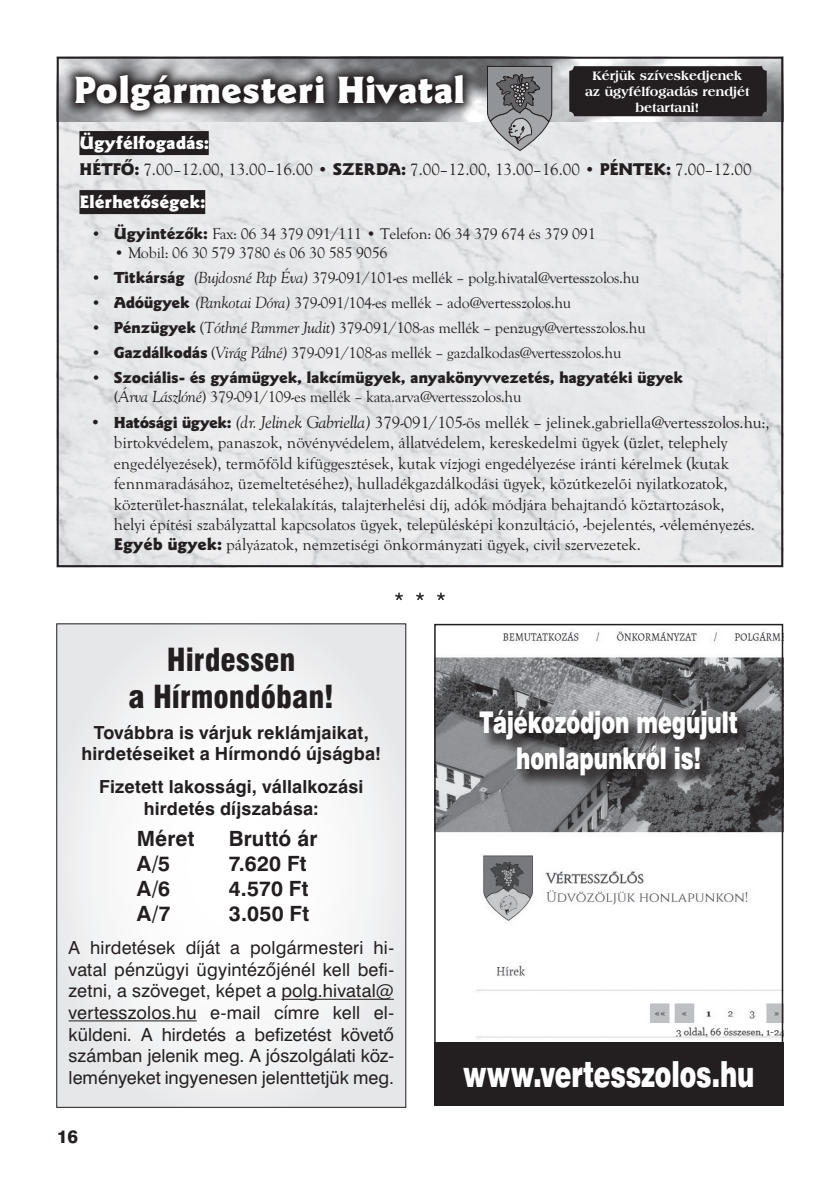
<style>
.page{position:relative;width:840px;height:1191px;background:#fff}
.page>*{position:absolute;margin:0;border:0;box-sizing:border-box;transform-origin:0 0}
.t1{font:38px "Goudy Sn Blk PFL";color:#fff}
.Test_ules_cim{font:36px "Swiss 721 Blk PFL";letter-spacing:-.005em;color:#fff;scale:.7 1}
.Közcím{font:31px/37.2px "Swiss 721 Blk Cn PFL";color:#231f20;text-align:center}
.Test_ules_cim-2{font:30px/36px "Swiss 721 Blk PFL";letter-spacing:-.005em;color:#fff;text-align:center;scale:.7 1}
.normal_1_9{font:700 21px "Swiss 721 PFL";letter-spacing:.01em;color:#231f20}
.normal_1_9-2{font:18px/21.6px "Swiss 721 PFL";color:#231f20;text-align:justify}
.Líd_9{font:700 18px/21.6px "Swiss 721 PFL";letter-spacing:.01em;color:#231f20;text-align:center}
.közcim_9p{font:700 18px/21.6px "Swiss 721 PFL";letter-spacing:.01em;color:#231f20;text-align:center}
.t2{font:18px "Goudy Sn Blk PFL";color:#fff}
.t3{font:18px "Swiss 721 Hv PFL";color:#231f20}
.t4{font:17px/20.4px "Goudy OSPFL";color:#231f20}
.t5{font:16px "Goudy OSPFL";letter-spacing:-.01em;color:#231f20}
.t6{font:16px/19.2px "Goudy Sn Blk PFL";letter-spacing:-.01em;color:#231f20}
.t7{font:700 13px/15.6px "Americana XPFL";color:#fff;text-align:center}
.s1{font-family:"Goudy Sn Blk PFL"}
.s2{font-style:italic}
.s3{font-family:"Goudy OSPFL"}
.s4{font-family:"Goudy OSPFL";font-weight:700}
.s5{font-family:"Goudy OSPFL";font-style:italic}
.s6{font-family:"Goudy Sn Blk PFL";font-size:16px}
</style>
<div class="page">
<img style="left:60px;top:60px;width:719px;height:62px">
<svg style="left:63px;top:63px;width:412px;height:61px;background:#6b6a6c"></svg>
<div style="left:569px;top:66px;width:197px;height:50px;background:#231f20;border-radius:5px"></div>
<div style="left:79px;top:131px;width:130px;height:24px;background:#231f20"></div>
<div style="left:79px;top:190px;width:126px;height:24px;background:#231f20"></div>
<svg style="left:486px;top:66px;width:66px;height:85px;background:#919194"></svg>
<img style="left:437px;top:631px;width:342px;height:407px">
<div style="left:434px;top:624px;width:348px;height:482px;border:2px solid #231f20"></div>
<div style="left:57px;top:624px;width:348px;height:483px;background:linear-gradient(to right,#f3f3f4,#f3f3f4)"></div>
<hr style="left:281px;top:998px;width:113px;height:1px;background:#231f20">
<hr style="left:69px;top:1020px;width:128px;height:1px;background:#231f20">
<div style="left:476px;top:707px;width:279px;height:87px;background:#231f20;opacity:.75"></div>
<div style="left:434px;top:1042px;width:348px;height:64px;background:#231f20"></div>
<svg style="left:395px;top:592px;width:49px;height:8px"></svg>
<p class="t1" style="left:74px;top:66px;width:392px">Polgármesteri Hivatal</p>
<p class="t7" style="left:584px;top:68px;width:166px">Kérjük szíveskedjenek az ügyfélfogadás rendjét betartani!</p>
<p class="t2" style="left:79px;top:132px;width:131px">Ügyfélfogadás:</p>
<p class="t4" style="left:79px;top:160px;width:673px"><span class="s1">HÉTFŐ:</span> 7.00–12.00, 13.00–16.00 • <span class="s1">SZERDA:</span> 7.00–12.00, 13.00–16.00 • <span class="s1">PÉNTEK:</span> 7.00–12.00</p>
<p class="t2" style="left:79px;top:191px;width:127px">Elérhetőségek:</p>
<p class="t5" style="left:91px;top:225px;width:506px">• <span class="s1">Ügyintézők:</span> Fax: 06 34 379 091/111 • Telefon: 06 34 379 674 és 379 091</p>
<p class="t5" style="left:114px;top:244px;width:275px">• Mobil: 06 30 579 3780 és 06 30 585 9056</p>
<p class="t5" style="left:91px;top:269px;width:550px">• <span class="s1">Titkárság</span> <span class="s2">(Bujdosné Pap Éva)</span> 379-091/101-es mellék – polg.hivatal@vertesszolos.hu</p>
<p class="t5" style="left:91px;top:294px;width:482px">• <span class="s1">Adóügyek</span> <span class="s2">(Pankotai Dóra)</span> 379-091<span class="s2">/</span>104-es mellék – ado@vertesszolos.hu</p>
<p class="t5" style="left:91px;top:319px;width:556px">• <span class="s1">Pénzügyek</span> (<span class="s2">Tóthné Pammer Judit</span>) 379-091/108-as mellék – penzugy@vertesszolos.hu</p>
<p class="t5" style="left:91px;top:344px;width:532px">• <span class="s1">Gazdálkodás</span> (<span class="s2">Virág Pálné)</span> 379-091/108-as mellék – gazdalkodas@vertesszolos.hu</p>
<p class="t6" style="left:114px;top:367px;width:570px;text-indent:-23px"><span class="s3">•</span> Szociális- és gyámügyek, lakcímügyek, anyakönyvvezetés, hagyatéki ügyek <span class="s4">(</span><span class="s5">Árva Lászlóné</span><span class="s4">)</span> <span class="s3">379-091/109-es mellék – kata.arva@vertesszolos.hu</span></p>
<p class="t4" style="left:114px;top:412px;width:657px;text-indent:-23px"><span class="s6">• Hatósági ügyek:</span> <span class="s2">(dr. Jelinek Gabriella)</span> 379-091/105-ös mellék – jelinek.gabriella@vertesszolos.hu:, birtokvédelem, panaszok, növényvédelem, állatvédelem, kereskedelmi ügyek (üzlet, telephely engedélyezések), termőföld kifüggesztések, kutak vízjogi engedélyezése iránti kérelmek (kutak fennmaradásához, üzemeltetéséhez), hulladékgazdálkodási ügyek, közútkezelői nyilatkozatok, közterület-használat, telekalakítás, talajterhelési díj, adók módjára behajtandó köztartozások,<br>helyi építési szabályzattal kapcsolatos ügyek, településképi konzultáció, -bejelentés, -véleményezés.<br><span class="s1">Egyéb ügyek:</span> pályázatok, nemzetiségi önkormányzati ügyek, civil szervezetek.</p>
<p class="Közcím" style="left:128px;top:641px;width:207px">Hirdessen<br>a Hírmondóban!</p>
<p class="Líd_9" style="left:81px;top:721px;width:301px">Továbbra is várjuk reklámjaikat, hirdetéseiket a Hírmondó újságba!</p>
<p class="közcim_9p" style="left:99px;top:775px;width:265px">Fizetett lakossági, vállalkozási hirdetés díjszabása:</p>
<p class="normal_1_9" style="left:137px;top:825px;width:59px">Méret</p>
<p class="normal_1_9" style="left:229px;top:825px;width:90px">Bruttó ár</p>
<p class="normal_1_9" style="left:137px;top:850px;width:35px">A/5</p>
<p class="normal_1_9" style="left:229px;top:850px;width:79px">7.620 Ft</p>
<p class="normal_1_9" style="left:137px;top:875px;width:35px">A/6</p>
<p class="normal_1_9" style="left:229px;top:875px;width:81px">4.570 Ft</p>
<p class="normal_1_9" style="left:137px;top:901px;width:36px">A/7</p>
<p class="normal_1_9" style="left:229px;top:901px;width:82px">3.050 Ft</p>
<p class="normal_1_9-2" style="left:69px;top:936px;width:327px">A hirdetések díját a polgármesteri hi&shy;vatal pénzügyi ügyintézőjénél kell befi&shy;zetni, a szöveget, képet a polg.hivatal@ vertesszolos.hu e-mail címre kell el&shy;küldeni. A hirdetés a befizetést követő számban jelenik meg. A jószolgálati köz&shy;leményeket ingyenesen jelenttetjük meg.</p>
<p class="t3" style="left:57px;top:1125px;width:23px">16</p>
<p class="Test_ules_cim-2" style="left:479px;top:704px;width:370px">Tájékozódjon megújult honlapunkról is!</p>
<p class="Test_ules_cim" style="left:463px;top:1052px;width:417px">www.vertesszolos.hu</p>
</div>
